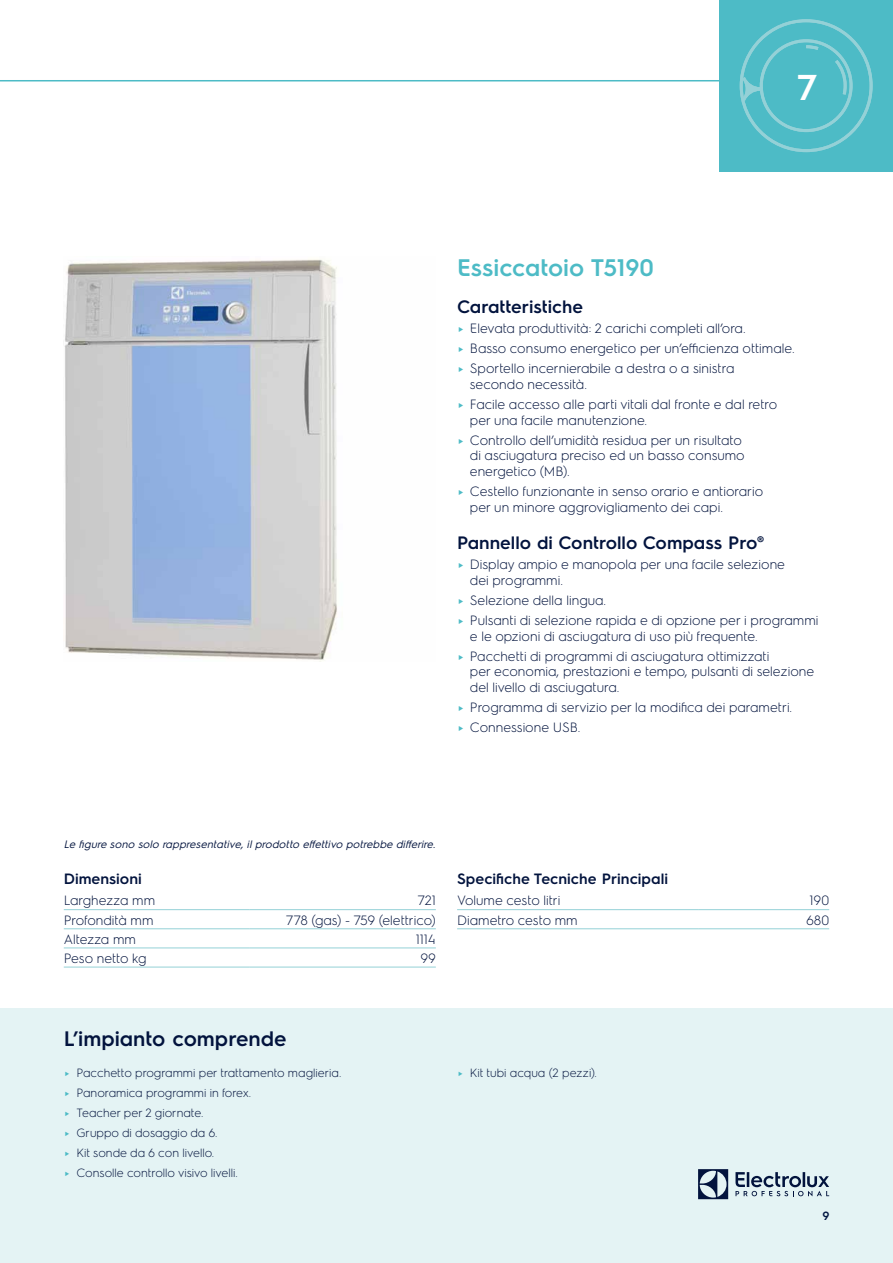
<style>
.page{position:relative;width:893px;height:1263px;background:#fff}
.page>*{position:absolute;margin:0;border:0;box-sizing:border-box;transform-origin:0 0}
.t1{font:600 36px "Electrolux Sans";color:#fff}
.t2{font:600 24px "Electrolux Sans";color:#4dbbc6}
.t3{font:600 21px "Electrolux Sans";color:#02133d}
.t4{font:600 18px "Electrolux Sans";color:#02133d}
.t5{font:600 15px "Electrolux Sans";color:#02133d}
.t6{font:300 13.5px/20px "Electrolux Sans";color:#02133d}
.t7{font:300 12px/20px "Electrolux Sans";color:#02133d}
.t8{font:600 12px "Electrolux Sans";color:#021743}
.t9{font:italic 10.8px "Electrolux Sans";color:#02133d}
.s1{font-weight:400;color:#4dbbc6}
</style>
<div class="page">
<hr style="left:0;top:80px;width:829px;height:1px;background:#4dbbc6">
<div style="left:719px;top:0;width:174px;height:171px;background:#4dbbc6"></div>
<div style="left:0;top:1008px;width:893px;height:255px;background:#e4f3f4"></div>
<svg style="left:698px;top:1169px;width:30px;height:30px"></svg>
<svg style="left:735px;top:1172px;width:94px;height:24px"></svg>
<hr style="left:64px;top:909px;width:186px;height:1px;background:#94d1d7">
<hr style="left:250px;top:909px;width:186px;height:1px;background:#94d1d7">
<hr style="left:64px;top:928px;width:186px;height:1px;background:#94d1d7">
<hr style="left:250px;top:928px;width:186px;height:1px;background:#94d1d7">
<hr style="left:64px;top:947px;width:186px;height:1px;background:#94d1d7">
<hr style="left:250px;top:947px;width:186px;height:1px;background:#94d1d7">
<hr style="left:64px;top:967px;width:186px;height:1px;background:#94d1d7">
<hr style="left:250px;top:967px;width:186px;height:1px;background:#94d1d7">
<hr style="left:457px;top:909px;width:241px;height:1px;background:#94d1d7">
<hr style="left:698px;top:909px;width:131px;height:1px;background:#94d1d7">
<hr style="left:457px;top:928px;width:241px;height:1px;background:#94d1d7">
<hr style="left:698px;top:928px;width:131px;height:1px;background:#94d1d7">
<svg style="left:744px;top:77px;width:18px;height:24px"></svg>
<div style="left:740px;top:19px;width:133px;height:133px;border:3px solid #94d1d7;border-radius:50%"></div>
<div style="left:760px;top:39px;width:93px;height:93px;border:3px solid #94d1d7;border-radius:50%"></div>
<svg style="left:806px;top:44px;width:16px;height:6px"></svg>
<svg style="left:835px;top:57px;width:13px;height:41px"></svg>
<img style="left:64px;top:259px;width:273px;height:402px">
<h1 class="t1" style="left:797px;top:62px;width:22px">7</h1>
<h2 class="t2" style="left:457px;top:251px;width:198px">Essiccatoio T5190</h2>
<h3 class="t4" style="left:457px;top:294px;width:127px">Caratteristiche</h3>
<p class="t6" style="left:457px;top:318px;width:339px"><span class="s1">►</span> Elevata produttività: 2 carichi completi all’ora.<br><span class="s1">►</span> Basso consumo energetico per un’efficienza ottimale. <span class="s1">►</span> Sportello incernierabile a destra o a sinistra</p>
<p class="t6" style="left:457px;top:373px;width:322px;text-indent:13px">secondo necessità.<br><span class="s1">►</span> Facile accesso alle parti vitali dal fronte e dal retro</p>
<p class="t6" style="left:457px;top:409px;width:286px;text-indent:13px">per una facile manutenzione.<br><span class="s1">►</span> Controllo dell’umidità residua per un risultato</p>
<p class="t6" style="left:470px;top:447px;width:276px;line-height:15.8px">di asciugatura preciso ed un basso consumo energetico (MB).</p>
<p class="t6" style="left:470px;top:483px;width:295px;line-height:15.8px;text-indent:-13px"><span class="s1">►</span> Cestello funzionante in senso orario e antiorario per un minore aggrovigliamento dei capi.</p>
<h3 class="t4" style="left:457px;top:530px;width:309px">Pannello di Controllo Compass Pro®</h3>
<p class="t6" style="left:470px;top:556px;width:317px;line-height:15.8px;text-indent:-13px"><span class="s1">►</span> Display ampio e manopola per una facile selezione dei programmi.</p>
<p class="t6" style="left:457px;top:589px;width:363px"><span class="s1">►</span> Selezione della lingua.<br><span class="s1">►</span> Pulsanti di selezione rapida e di opzione per i programmi</p>
<p class="t6" style="left:457px;top:625px;width:314px;text-align:center">e le opzioni di asciugatura di uso più frequente.<br><span class="s1">►</span> Pacchetti di programmi di asciugatura ottimizzati</p>
<p class="t6" style="left:470px;top:663px;width:346px;line-height:15.8px">per economia, prestazioni e tempo, pulsanti di selezione del livello di asciugatura.</p>
<p class="t6" style="left:457px;top:697px;width:337px"><span class="s1">►</span> Programma di servizio per la modifica dei parametri. <span class="s1">►</span> Connessione USB.</p>
<p class="t9" style="left:64px;top:837px;width:376px">Le figure sono solo rappresentative, ilprodotto effettivo potrebbe differire.</p>
<p class="t5" style="left:64px;top:868px;width:80px">Dimensioni</p>
<p class="t6" style="left:64px;top:890px;width:93px">Larghezza mm</p>
<p class="t6" style="left:417px;top:890px;width:20px">721</p>
<p class="t6" style="left:64px;top:909px;width:91px">Profondità mm</p>
<p class="t6" style="left:286px;top:909px;width:152px">778 (gas) - 759 (elettrico)</p>
<p class="t6" style="left:64px;top:928px;width:74px">Altezza mm</p>
<p class="t6" style="left:416px;top:928px;width:22px">1114</p>
<p class="t6" style="left:64px;top:947px;width:84px">Peso netto kg</p>
<p class="t6" style="left:420px;top:947px;width:17px">99</p>
<p class="t5" style="left:457px;top:868px;width:212px">Specifiche Tecniche Principali</p>
<p class="t6" style="left:457px;top:890px;width:105px">Volume cesto litri</p>
<p class="t6" style="left:809px;top:890px;width:21px">190</p>
<p class="t6" style="left:457px;top:909px;width:122px">Diametro cesto mm</p>
<p class="t6" style="left:806px;top:909px;width:25px">680</p>
<h3 class="t3" style="left:64px;top:1024px;width:224px">L’impianto comprende</h3>
<p class="t7" style="left:64px;top:1062px;width:279px"><span class="s1">►</span> Pacchetto programmi per trattamento maglieria. <span class="s1">►</span> Panoramica programmi in forex.<br><span class="s1">►</span> Teacher per 2 giornate.<br><span class="s1">►</span> Gruppo di dosaggio da 6.<br><span class="s1">►</span> Kit sonde da 6 con livello.<br><span class="s1">►</span> Consolle controllo visivo livelli.</p>
<p class="t7" style="left:457px;top:1062px;width:141px"><span class="s1">►</span> Kit tubi acqua (2 pezzi).</p>
<p class="t8" style="left:822px;top:1207px;width:9px">9</p>
</div>
